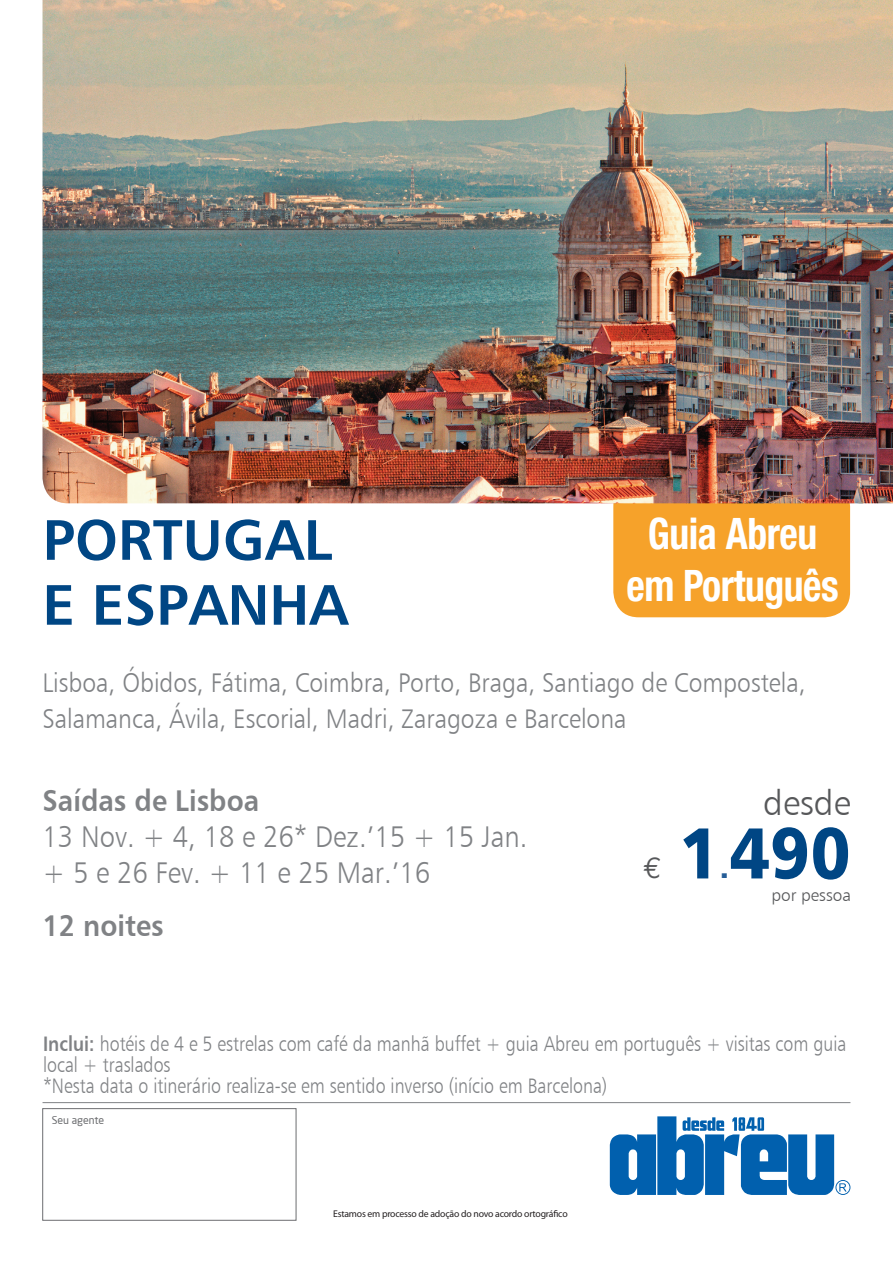
<style>
.page{position:relative;width:893px;height:1263px;background:#fff}
.page>*{position:absolute;margin:0;border:0;box-sizing:border-box;transform-origin:0 0}
.t1{font:72px "Humanist 777 BT Black B";color:#004684;scale:.91 1}
.t2{font:57px/64.9px "Humanist 777 BT Bold B";color:#004684}
.t3{font:700 condensed 43.5px/52.2px "Helvetica Neue";letter-spacing:-.01em;color:#fff;text-align:center;scale:.91 1}
.t4{font:34.95px "Humanist 777 BT Light B";color:#57585a}
.t5{font:30px/36px "Humanist 777 BT Light B";color:#808285;scale:.91 1}
.t6{font:30px "Humanist 777 BT Bold B";color:#808285;scale:.91 1}
.t7{font:30px "Euro Mono";color:#57585a}
.t8{font:30px "Humanist 777 BT Black B";color:#255d97}
.t9{font:27px/36px "Humanist 777 BT Light B";color:#808285;scale:.91 1}
.t10{font:21px/21px "Humanist 777 BT Light B";color:#808285;scale:.85 1}
.t11{font:17.1px "Humanist 777 BT Light B";color:#57585a}
.t12{font:10.5px "Neo Sans";color:#6c6d70}
.t13{font:9.75px "Myriad Pro";letter-spacing:-.02em;color:#231f20}
.s1{font-family:"Humanist 777 BT Bold B"}
</style>
<div class="page">
<hr style="left:43px;top:1102px;width:807px;height:1px;background:#808285">
<div style="left:43px;top:1108px;width:253px;height:112px;border:1px solid #6c6d70"></div>
<div style="left:613px;top:481px;width:237px;height:136px;background:#f6a22a;border-radius:26px"></div>
<img style="left:43px;top:0;width:850px;height:503px">
<svg style="left:610px;top:1116px;width:240px;height:79px"></svg>
<h2 class="t2" style="left:43px;top:506px;width:307px">PORTUGAL<br>E ESPANHA</h2>
<h3 class="t3" style="left:626px;top:506px;width:235px">Guia Abreu em Português</h3>
<p class="t9" style="left:43px;top:664px;width:840px">Lisboa, Óbidos, Fátima, Coimbra, Porto, Braga, Santiago de Compostela,<br>Salamanca, Ávila, Escorial, Madri, Zaragoza e Barcelona</p>
<h3 class="t6" style="left:43px;top:782px;width:240px">Saídas de Lisboa</h3>
<h3 class="t5" style="left:43px;top:818px;width:534px">13 Nov. + 4, 18 e 26* Dez.’15 + 15 Jan. + 5 e 26 Fev. + 11 e 25 Mar.’16</h3>
<h3 class="t6" style="left:43px;top:907px;width:135px">12 noites</h3>
<h3 class="t7" style="left:644px;top:850px;width:20px">€</h3>
<h3 class="t4" style="left:763px;top:782px;width:89px">desde</h3>
<h1 class="t1" style="left:679px;top:807px;width:190px">1490</h1>
<h3 class="t8" style="left:720px;top:849px;width:11px">.</h3>
<p class="t11" style="left:771px;top:884px;width:81px">por pessoa</p>
<p class="t10" style="left:43px;top:1033px;width:947px"><span class="s1">Inclui:</span> hotéis de 4 e 5 estrelas com café da manhã buffet + guia Abreu em português + visitas com guia local + traslados<br>*Nesta data o itinerário realiza-se em sentido inverso (início em Barcelona)</p>
<p class="t12" style="left:52px;top:1114px;width:54px">Seu agente</p>
<p class="t13" style="left:333px;top:1208px;width:236px">Estamos em processo de adoção do novo acordo ortográfico</p>
</div>
